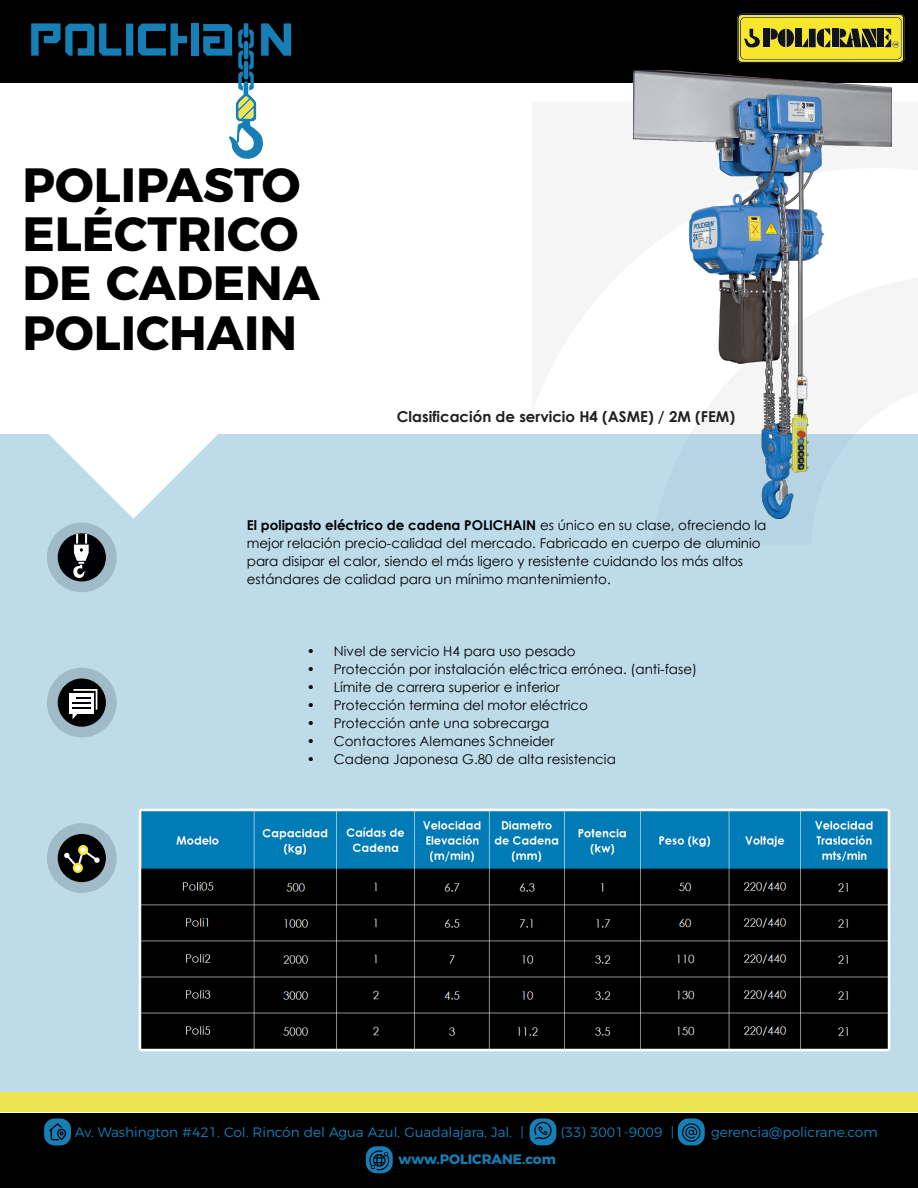
<style>
.page{position:relative;width:918px;height:1188px;background:#fff}
.page>*{position:absolute;margin:0;border:0;box-sizing:border-box;transform-origin:0 0}
.t1{font:700 48px/49.5px "Montserrat";color:#000001}
.t2{font:700 15px "Century Gothic";color:#231f20}
.t3{font:300 13.65px "Montserrat";color:#177fb6}
.t4{font:700 13.65px "Montserrat";color:#177fb6}
.t5{font:13.5px/18px "Century Gothic";color:#000001}
.s1{font-weight:700}
</style>
<div class="page">
<div style="left:0;top:0;width:918px;height:82px;background:#000001"></div>
<div style="left:0;top:434px;width:918px;height:677px;background:#bedbea"></div>
<div style="left:0;top:1092px;width:918px;height:19px;background:#eee351"></div>
<svg style="left:49px;top:434px;width:169px;height:85px"></svg>
<div style="left:0;top:1114px;width:918px;height:74px;background:#000001"></div>
<svg style="left:738px;top:14px;width:166px;height:49px;background:#b2a72d"></svg>
<svg style="left:44px;top:1118px;width:27px;height:27px"></svg>
<svg style="left:529px;top:1118px;width:27px;height:27px"></svg>
<svg style="left:678px;top:1118px;width:27px;height:27px"></svg>
<svg style="left:366px;top:1146px;width:27px;height:27px"></svg>
<svg style="left:47px;top:668px;width:70px;height:70px;background:#9fb7c4"></svg>
<div style="left:58px;top:679px;width:48px;height:48px;background:#000002;border-radius:50%"></div>
<div style="left:70px;top:693px;width:24px;height:21px;background:#fff"></div>
<svg style="left:73px;top:689px;width:24px;height:30px"></svg>
<div style="left:47px;top:522px;width:70px;height:70px;background:#a1bac7;border-radius:50%"></div>
<div style="left:58px;top:533px;width:48px;height:48px;background:#000005;border-radius:50%"></div>
<img style="left:59px;top:534px;width:44px;height:44px">
<svg style="left:47px;top:823px;width:70px;height:70px;background:#9fb8c5"></svg>
<div style="left:58px;top:834px;width:48px;height:48px;background:#000001;border-radius:50%"></div>
<svg style="left:78px;top:845px;width:10px;height:10px"></svg>
<svg style="left:73px;top:863px;width:10px;height:10px"></svg>
<svg style="left:64px;top:847px;width:36px;height:24px"></svg>
<div style="left:191px;top:23px;width:7px;height:33px;background:#177fb6"></div>
<svg style="left:31px;top:23px;width:156px;height:33px"></svg>
<svg style="left:203px;top:23px;width:88px;height:136px"></svg>
<img style="left:633px;top:71px;width:259px;height:449px">
<img style="left:138px;top:808px;width:753px;height:244px">
<h1 class="t1" style="left:23px;top:156px;width:299px">POLIPASTO<br>ELÉCTRICO<br>DE CADENA<br>POLICHAIN</h1>
<p class="t2" style="left:397px;top:406px;width:340px">Clasificación de servicio H4 (ASME) / 2M (FEM)</p>
<p class="t5" style="left:247px;top:516px;width:521px"><span class="s1">El polipasto eléctrico de cadena POLICHAIN</span> es único en su clase, ofreciendo la mejor relación precio-calidad del mercado. Fabricado en cuerpo de aluminio para disipar el calor, siendo el más ligero y resistente cuidando los más altos estándares de calidad para un mínimo mantenimiento.</p>
<p class="t5" style="left:307px;top:642px;width:270px">• Nivel de servicio H4 para uso pesado</p>
<p class="t5" style="left:307px;top:660px;width:392px">• Protección por instalación eléctrica errónea. (anti-fase)</p>
<p class="t5" style="left:307px;top:678px;width:255px">• Límite de carrera superior e inferior</p>
<p class="t5" style="left:307px;top:696px;width:283px">• Protección termina del motor eléctrico</p>
<p class="t5" style="left:307px;top:714px;width:244px">• Protección ante una sobrecarga</p>
<p class="t5" style="left:307px;top:732px;width:249px">• Contactores Alemanes Schneider</p>
<p class="t5" style="left:307px;top:750px;width:311px">• Cadena Japonesa G.80 de alta resistencia</p>
<p class="t3" style="left:75px;top:1121px;width:450px">Av. Washington #421, Col. Rincón del Agua Azul, Guadalajara, Jal. |</p>
<p class="t3" style="left:561px;top:1121px;width:115px">(33) 3001-9009 |</p>
<p class="t3" style="left:711px;top:1121px;width:168px">gerencia@policrane.com</p>
<p class="t4" style="left:398px;top:1148px;width:159px">www.POLICRANE.com</p>
</div>
